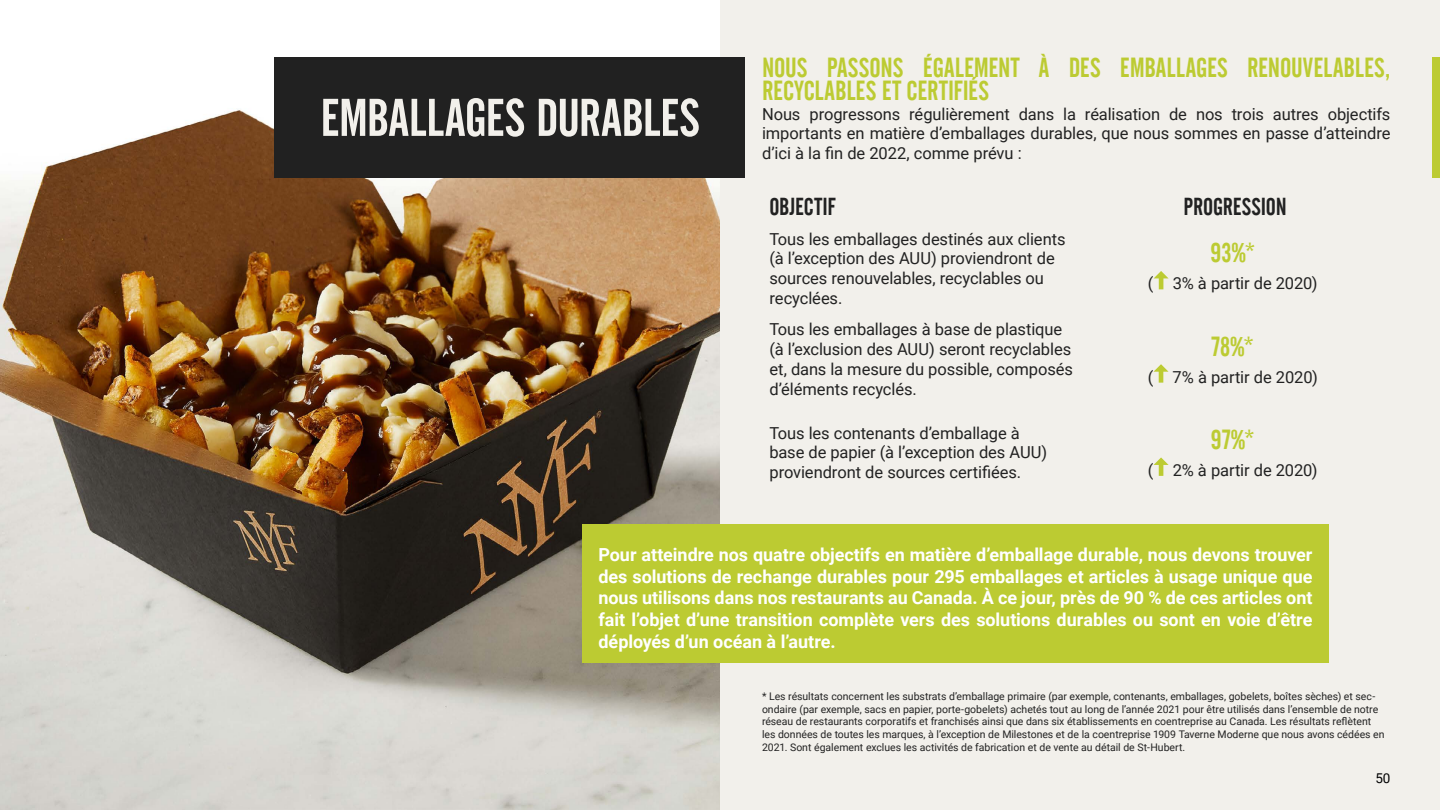
<style>
.page{position:relative;width:1440px;height:810px;background:#f2f0eb}
.page>*{position:absolute;margin:0;border:0;box-sizing:border-box;transform-origin:0 0}
.t1{font:52.5px "Alternate Gothic No 2 BT";letter-spacing:-.005em;color:#f2f0eb}
.t2{font:27px/22.5px "Alternate Gothic No 2 BT";letter-spacing:.005em;color:#bccb32}
.t3{font:24px "Alternate Gothic No 2 BT";color:#222}
.t4{font:700 18px/21.6px "Roboto";letter-spacing:-.005em;color:#fff;text-align:justify}
.t5{font:16.5px/19.8px "Roboto";letter-spacing:-.005em;color:#222}
.t6{font:13.5px "Roboto";color:#000}
.t7{font:10.5px/12.6px "Roboto";letter-spacing:-.005em;color:#222}
</style>
<div class="page">
<div style="left:1432px;top:57px;width:8px;height:120px;background:#bccb32"></div>
<img style="left:0;top:0;width:720px;height:810px">
<div style="left:274px;top:57px;width:472px;height:120px;background:#212121"></div>
<svg style="left:1154px;top:271px;width:15px;height:18px"></svg>
<svg style="left:1154px;top:364px;width:15px;height:19px"></svg>
<svg style="left:1154px;top:457px;width:15px;height:19px"></svg>
<div style="left:582px;top:524px;width:747px;height:139px;background:#bccb32"></div>
<h1 class="t1" style="left:320px;top:88px;width:381px">EMBALLAGES DURABLES</h1>
<h2 class="t2" style="left:762px;top:57px;width:630px">NOUS PASSONS ÉGALEMENT À DES EMBALLAGES RENOUVELABLES,<br>RECYCLABLES ET CERTIFIÉS</h2>
<p class="t5" style="left:762px;top:103px;width:630px;text-align:justify">Nous progressons régulièrement dans la réalisation de nos trois autres objectifs importants en matière d’emballages durables, que nous sommes en passe d’atteindre d’ici à la fin de 2022, comme prévu :</p>
<h3 class="t3" style="left:770px;top:193px;width:67px">OBJECTIF</h3>
<h3 class="t3" style="left:1183px;top:193px;width:105px">PROGRESSION</h3>
<p class="t5" style="left:770px;top:228px;width:298px">Tous les emballages destinés aux clients (à l’exception des AUU) proviendront de sources renouvelables, recyclables ou recyclées.</p>
<h2 class="t2" style="left:1211px;top:242px;width:46px">93%*</h2>
<p class="t5" style="left:1148px;top:273px;width:171px">( 3% à partir de 2020)</p>
<p class="t5" style="left:770px;top:319px;width:305px">Tous les emballages à base de plastique (à l’exclusion des AUU) seront recyclables et, dans la mesure du possible, composés d’éléments recyclés.</p>
<h2 class="t2" style="left:1212px;top:335px;width:44px">78%*</h2>
<p class="t5" style="left:1148px;top:366px;width:171px">( 7% à partir de 2020)</p>
<p class="t5" style="left:770px;top:422px;width:279px">Tous les contenants d’emballage à base de papier (à l’exception des AUU) proviendront de sources certifiées.</p>
<h2 class="t2" style="left:1211px;top:429px;width:45px">97%*</h2>
<p class="t5" style="left:1148px;top:460px;width:171px">( 2% à partir de 2020)</p>
<p class="t4" style="left:598px;top:543px;width:716px">Pour atteindre nos quatre objectifs en matière d’emballage durable, nous devons trouver des solutions de rechange durables pour 295 emballages et articles à usage unique que nous utilisons dans nos restaurants au Canada. À ce jour, près de 90 % de ces articles ont fait l’objet d’une transition complète vers des solutions durables ou sont en voie d’être déployés d’un océan à l’autre.</p>
<p class="t7" style="left:762px;top:690px;width:624px">* Les résultats concernent les substrats d’emballage primaire (par exemple, contenants, emballages, gobelets, boîtes sèches) et sec&shy;ondaire (par exemple, sacs en papier, porte-gobelets) achetés tout au long de l’année 2021 pour être utilisés dans l’ensemble de notre réseau de restaurants corporatifs et franchisés ainsi que dans six établissements en coentreprise au Canada. Les résultats reflètent les données de toutes les marques, à l’exception de Milestones et de la coentreprise 1909 Taverne Moderne que nous avons cédées en 2021. Sont également exclues les activités de fabrication et de vente au détail de St-Hubert.</p>
<p class="t6" style="left:1375px;top:769px;width:17px">50</p>
</div>
